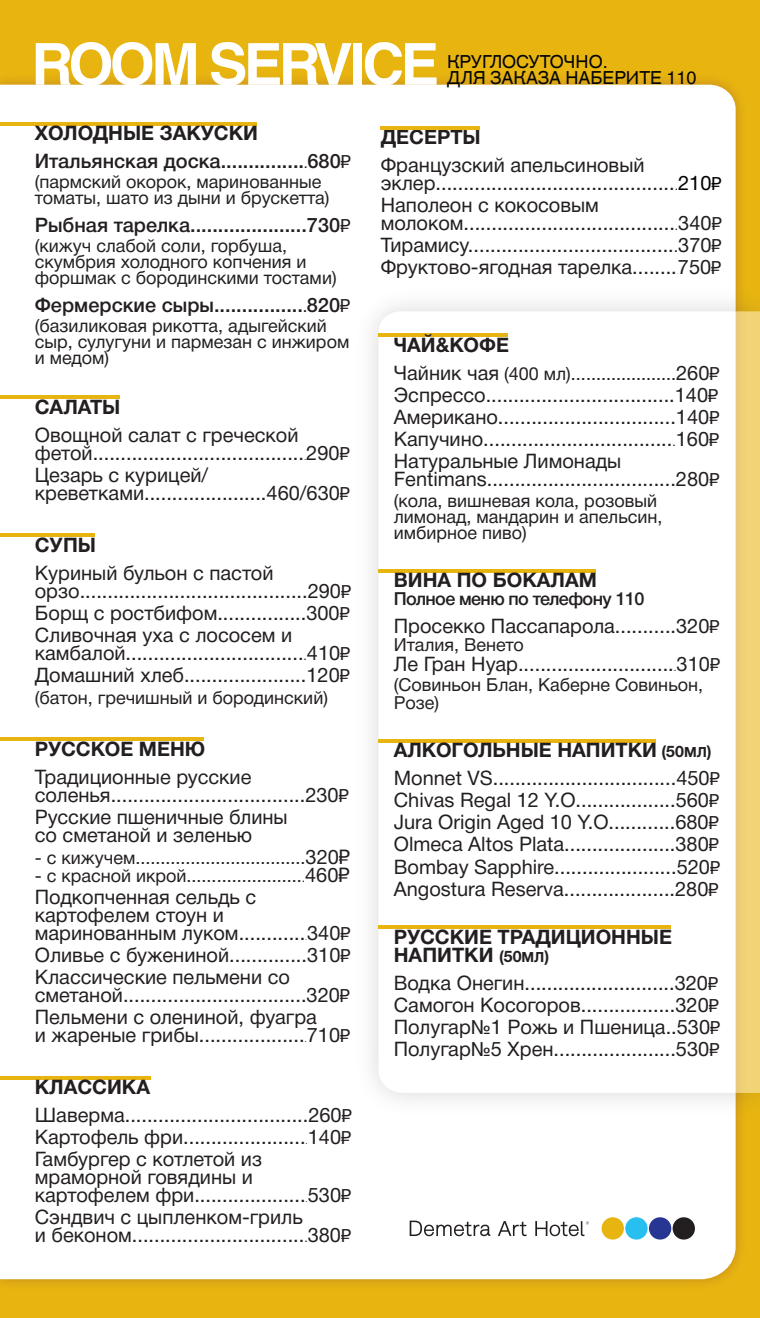
<style>
.page{position:relative;width:760px;height:1318px;background:#fff}
.page>*{position:absolute;margin:0;border:0;box-sizing:border-box;transform-origin:0 0}
.t1{font:700 58px "Helvetica World";letter-spacing:-.06em;color:#fff}
.t2{font:20px/22px "Helvetica Neue Cyr";color:#231f20}
.t3{font:500 20px/28px "Helvetica Neue Cyr";color:#231f20}
.t4{font:700 20px/18px "Helvetica Neue Cyr";color:#231f20}
.t5{font:18px/16px "Helvetica Neue Cyr";color:#231f20}
.t6{font:18px/16px "Helvetica World";color:#040503}
.t7{font:500 18px "Helvetica Neue Cyr";letter-spacing:-.035em;color:#231f20}
.t8{font:8px "Helvetica Neue Cyr";color:#231f20}
.t9{font:6px "Helvetica Neue Cyr";color:#231f20}
.t10{font:4px "Helvetica Neue Cyr";color:#231f20}
.s1{font-weight:700}
.s2{font-size:12px}
.s3{font-family:"Arial";font-weight:400;font-size:18px}
.s4{font-size:14px}
.s5{font-family:"Arial";font-size:18px}
.s6{font-size:20px}
.s7{font-family:"Arial";font-size:20px}
.s8{color:#000}
.s9{font-family:"Arial";font-size:18px;color:#000}
.s10{font-size:16px}
.s11{font-family:"Arial"}
.s12{font-size:10px}
.s13{font-weight:700;font-size:16px}
.s14{font-weight:700;font-size:14px}
</style>
<div class="page">
<div style="left:0;top:0;width:760px;height:1317px;background:#e8b510"></div>
<div style="left:0;top:85px;width:735px;height:1194px;background:#fff"></div>
<hr style="left:380px;top:126px;width:99px;height:3px;background:#e8b510">
<hr style="left:0;top:122px;width:257px;height:4px;background:#e8b510">
<hr style="left:0;top:395px;width:119px;height:4px;background:#e8b510">
<hr style="left:0;top:533px;width:95px;height:4px;background:#e8b510">
<hr style="left:0;top:737px;width:203px;height:4px;background:#e8b510">
<svg style="left:0;top:1075px;width:151px;height:4px"></svg>
<svg style="left:409px;top:1220px;width:81px;height:16px"></svg>
<svg style="left:498px;top:1220px;width:28px;height:16px"></svg>
<svg style="left:535px;top:1220px;width:54px;height:16px"></svg>
<div style="left:601px;top:1217px;width:23px;height:22px;background:#e8b510;border-radius:50%"></div>
<div style="left:625px;top:1217px;width:22px;height:22px;background:#26bff0;border-radius:50%"></div>
<div style="left:649px;top:1217px;width:22px;height:22px;background:#263692;border-radius:50%"></div>
<div style="left:672px;top:1217px;width:23px;height:22px;background:#231f20;border-radius:50%"></div>
<img style="left:344px;top:277px;width:416px;height:850px">
<div style="left:378px;top:311px;width:382px;height:781px;background:#fff"></div>
<hr style="left:378px;top:925px;width:293px;height:4px;background:#e8b510">
<hr style="left:378px;top:569px;width:217px;height:4px;background:#e8b510">
<hr style="left:378px;top:739px;width:277px;height:4px;background:#e8b510">
<hr style="left:378px;top:333px;width:130px;height:4px;background:#e8b510">
<h1 class="t1" style="left:31px;top:31px;width:409px">ROOM SERVICE</h1>
<p class="t6" style="left:447px;top:54px;width:251px">КРУГЛОСУТОЧНО.<br>ДЛЯ ЗАКАЗА НАБЕРИТЕ 110</p>
<p class="t3" style="left:35px;top:119px;width:317px"><span class="s1">ХОЛОДНЫЕ ЗАКУСКИ<br></span>Итальянская доска...............<span class="s2">.</span>680<span class="s3">₽</span></p>
<p class="t5" style="left:35px;top:174px;width:296px">(пармский окорок, маринованные томаты, шато из дыни и брускетта)</p>
<p class="t3" style="left:35px;top:211px;width:317px">Рыбная тарелка.....................730<span class="s3">₽</span></p>
<p class="t5" style="left:35px;top:238px;width:303px">(кижуч слабой соли, горбуша, скумбрия холодного копчения и форшмак с бородинскими тостами)</p>
<p class="t3" style="left:35px;top:291px;width:317px">Фермерские сыры................<span class="s4">.</span>820<span class="s3">₽</span></p>
<p class="t5" style="left:35px;top:318px;width:316px">(базиликовая рикотта, адыгейский сыр, сулугуни и пармезан с инжиром и медом)</p>
<p class="t4" style="left:35px;top:397px;width:87px">САЛАТЫ</p>
<p class="t2" style="left:35px;top:425px;width:316px;line-height:18px">Овощной салат с греческой фетой......................................290<span class="s5">₽</span></p>
<p class="t8" style="left:304px;top:452px;width:4px">.</p>
<p class="t2" style="left:35px;top:465px;width:316px;line-height:18px">Цезарь с курицей/ креветками......................460/630<span class="s5">₽</span></p>
<p class="t4" style="left:35px;top:535px;width:63px">СУПЫ</p>
<p class="t2" style="left:35px;top:563px;width:318px;line-height:18px">Куриный бульон с пастой орзо.........................................290<span class="s5">₽</span></p>
<p class="t2" style="left:35px;top:601px;width:316px">Борщ с ростбифом................300<span class="s5">₽<br></span>Сливочная уха с лососем и</p>
<p class="t2" style="left:35px;top:641px;width:317px">камбалой................................<span class="s2">.</span>410<span class="s5">₽<br></span>Домашний хлеб......................120<span class="s5">₽</span></p>
<p class="t5" style="left:35px;top:689px;width:295px">(батон, гречишный и бородинский)</p>
<p class="t4" style="left:35px;top:739px;width:172px">РУССКОЕ МЕНЮ</p>
<p class="t2" style="left:35px;top:767px;width:315px;line-height:18px">Традиционные русские соленья...................................230<span class="s5">₽</span></p>
<p class="t2" style="left:35px;top:807px;width:254px;line-height:18px">Русские пшеничные блины со сметаной и зеленью</p>
<p class="t5" style="left:35px;top:849px;width:317px">- с кижучем..................................<span class="s6">320</span><span class="s7">₽</span></p>
<p class="t5" style="left:35px;top:867px;width:316px">- с красной икрой.......................<span class="s2">.</span><span class="s6">460</span><span class="s7">₽</span></p>
<p class="t2" style="left:35px;top:887px;width:317px;line-height:18px">Подкопченная сельдь с картофелем стоун и маринованным луком............340<span class="s5">₽</span></p>
<p class="t9" style="left:305px;top:934px;width:3px">.</p>
<p class="t2" style="left:35px;top:943px;width:317px">Оливье с бужениной..............310<span class="s5">₽<br></span>Классические пельмени со</p>
<p class="t2" style="left:35px;top:983px;width:317px">сметаной.................................320<span class="s5">₽<br></span>Пельмени с олениной, фуагра</p>
<p class="t2" style="left:35px;top:1023px;width:317px">и жареные грибы...................710<span class="s5">₽</span></p>
<p class="t8" style="left:304px;top:1034px;width:4px">.</p>
<p class="t2" style="left:35px;top:1072px;width:318px;line-height:28px"><span class="s1">КЛАССИКА<br></span>Шаверма.................................260<span class="s5">₽</span></p>
<p class="t2" style="left:35px;top:1125px;width:318px">Картофель фри......................140<span class="s5">₽</span></p>
<p class="t8" style="left:306px;top:1136px;width:4px">.</p>
<p class="t2" style="left:35px;top:1149px;width:318px;line-height:18px">Гамбургер с котлетой из мраморной говядины и картофелем фри....................530<span class="s5">₽</span></p>
<p class="t8" style="left:305px;top:1194px;width:4px">.</p>
<p class="t2" style="left:35px;top:1207px;width:318px;line-height:18px">Сэндвич с цыпленком-гриль<br>и беконом...............................<span class="s2">.</span>380<span class="s5">₽</span></p>
<p class="t4" style="left:381px;top:128px;width:101px">ДЕСЕРТЫ</p>
<p class="t2" style="left:381px;top:156px;width:342px;line-height:18px">Французский апельсиновый эклер...........................................<span class="s2">.</span><span class="s8">210</span><span class="s9">₽</span></p>
<p class="t2" style="left:381px;top:196px;width:342px;line-height:18px">Наполеон с кокосовым молоком......................................<span class="s2">.</span>340<span class="s5">₽</span></p>
<p class="t2" style="left:381px;top:234px;width:342px">Тирамису.....................................<span class="s10">.</span>370<span class="s5">₽<br></span>Фруктово-ягодная тарелка........750<span class="s5">₽</span></p>
<p class="t10" style="left:677px;top:270px;width:3px">.</p>
<p class="t4" style="left:394px;top:336px;width:117px">ЧАЙ&amp;КОФЕ</p>
<p class="t5" style="left:394px;top:365px;width:327px"><span class="s6">Чайник чая</span> (400 мл).....................<span class="s6">260</span><span class="s11">₽</span></p>
<p class="t2" style="left:394px;top:384px;width:327px;text-align:justify">Эспрессо..................................140<span class="s5">₽ </span>Американо................................140<span class="s5">₽ </span>Капучино..................................<span class="s2">.</span>160<span class="s5">₽ </span>Натуральные Лимонады</p>
<p class="t2" style="left:394px;top:468px;width:327px">Fentimans..................................280<span class="s5">₽</span></p>
<p class="t5" style="left:394px;top:493px;width:270px">(кола, вишневая кола, розовый лимонад, мандарин и апельсин, имбирное пиво)</p>
<p class="t4" style="left:394px;top:571px;width:204px">ВИНА ПО БОКАЛАМ</p>
<p class="t7" style="left:394px;top:589px;width:252px">Полное меню по телефону 110</p>
<p class="t2" style="left:394px;top:615px;width:327px">Просекко Пассапарола...........320<span class="s5">₽</span></p>
<p class="t5" style="left:394px;top:637px;width:132px">Италия, Венето</p>
<p class="t2" style="left:394px;top:653px;width:328px">Ле Гран Нуар............................<span class="s12">.</span>310<span class="s5">₽</span></p>
<p class="t5" style="left:394px;top:676px;width:311px;line-height:18px">(Совиньон Блан, Каберне Совиньон,<br>Розе)</p>
<p class="t2" style="left:394px;top:736px;width:327px;line-height:28px"><span class="s1">АЛКОГОЛЬНЫЕ НАПИТКИ</span> <span class="s13">(50</span><span class="s14">МЛ</span><span class="s13">)<br></span>Monnet VS.................................450<span class="s5">₽</span></p>
<p class="t2" style="left:394px;top:789px;width:328px;text-align:justify">Chivas Regal 12 Y.O..................560<span class="s5">₽ </span>Jura Origin Aged 10 Y.O............680<span class="s5">₽ </span>Olmeca Altos Plata....................380<span class="s5">₽ </span>Bombay Sapphire......................520<span class="s5">₽ </span>Angostura Reserva....................280<span class="s5">₽</span></p>
<p class="t4" style="left:394px;top:927px;width:280px">РУССКИЕ ТРАДИЦИОННЫЕ<br>НАПИТКИ <span class="s10">(50</span><span class="s4">МЛ</span><span class="s10">)</span></p>
<p class="t2" style="left:394px;top:971px;width:328px;text-align:justify">Водка Онегин...........................320<span class="s5">₽ </span>Самогон Косогоров.................320<span class="s5">₽ </span>Полугар№1 Рожь и Пшеница..530<span class="s5">₽ </span>Полугар№5 Хрен......................530<span class="s5">₽</span></p>
</div>
